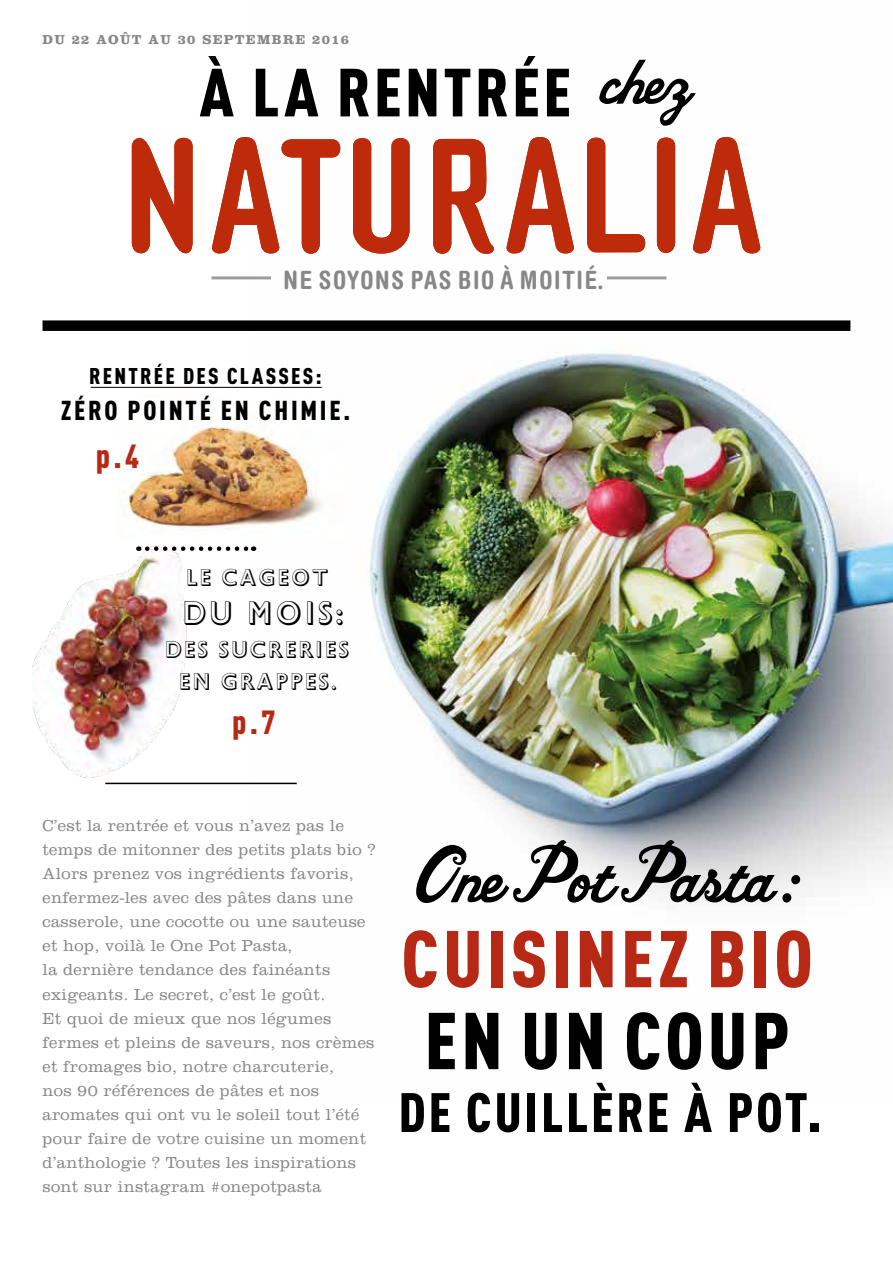
<style>
.page{position:relative;width:893px;height:1263px;background:#fff}
.page>*{position:absolute;margin:0;border:0;box-sizing:border-box;transform-origin:0 0}
.t1{font:900 79.05px "DIN Cond";letter-spacing:.05em;color:#b72815}
.t2{font:900 79.05px "DIN Cond";letter-spacing:.05em;color:#000}
.t3{font:72px "Vitrina";color:#000}
.t4{font:900 66.9px "DIN Cond";letter-spacing:.05em;color:#000}
.t5{font:900 54.6px "DIN Cond";letter-spacing:.05em;color:#000}
.t6{font:900 33px "DIN Cond";color:#b72815}
.t7{font:31.5px "Gill Sans Shadowed";letter-spacing:.1em;color:#000}
.t8{font:900 27px "DIN Cond";letter-spacing:.1em;color:#000}
.t9{font:700 condensed 25.2px "Helvetica Rounded";letter-spacing:.07em;color:#878787}
.t10{font:22.5px/31.5px "Gill Sans Shadowed";letter-spacing:.1em;color:#000;text-align:center}
.t11{font:900 22.5px "DIN Cond";letter-spacing:.1em;color:#000}
.t12{font:300 16.5px/24px "Clarendon";letter-spacing:.02em;color:#878787}
.t13{font:700 13.5px "Clarendon";letter-spacing:.1em;color:#878787}
</style>
<div class="page">
<img style="left:253px;top:137px;width:640px;height:764px">
<div style="left:43px;top:320px;width:807px;height:11px;background:#000"></div>
<svg style="left:506px;top:137px;width:68px;height:117px"></svg>
<svg style="left:692px;top:137px;width:69px;height:117px"></svg>
<svg style="left:656px;top:137px;width:20px;height:116px;background:#c34125"></svg>
<svg style="left:211px;top:137px;width:129px;height:117px"></svg>
<svg style="left:353px;top:138px;width:57px;height:116px"></svg>
<svg style="left:587px;top:138px;width:58px;height:115px"></svg>
<svg style="left:433px;top:138px;width:63px;height:116px"></svg>
<svg style="left:131px;top:138px;width:62px;height:115px"></svg>
<hr style="left:211px;top:276px;width:60px;height:3px;background:#9d9d9c">
<hr style="left:607px;top:276px;width:59px;height:3px;background:#9d9d9c">
<img style="left:121px;top:394px;width:224px;height:145px">
<img style="left:33px;top:536px;width:175px;height:249px">
<hr style="left:105px;top:783px;width:192px;height:1px;background:#000">
<hr style="left:91px;top:387px;width:231px;height:1px;background:#000">
<svg style="left:147px;top:546px;width:107px;height:5px"></svg>
<p class="t13" style="left:43px;top:32px;width:308px">DU 22 AOÛT AU 30 SEPTEMBRE 2016</p>
<h3 class="t4" style="left:199px;top:51px;width:492px">À LA RENTRÉE <sup>chez</sup></h3>
<h3 class="t9" style="left:283px;top:264px;width:322px">NE SOYONS PAS BIO À MOITIÉ.</h3>
<h3 class="t11" style="left:89px;top:361px;width:234px">RENTRÉE DES CLASSES:</h3>
<h3 class="t8" style="left:61px;top:393px;width:291px">ZÉRO POINTÉ EN CHIMIE.</h3>
<h3 class="t6" style="left:96px;top:436px;width:45px">p.4</h3>
<h3 class="t10" style="left:186px;top:560px;width:144px">LE CAGEOT</h3>
<h3 class="t7" style="left:183px;top:590px;width:162px">DU MOIS:</h3>
<h3 class="t10" style="left:165px;top:633px;width:185px">DES SUCRERIES<br>EN GRAPPES.</h3>
<h3 class="t6" style="left:232px;top:701px;width:45px">p.7</h3>
<p class="t12" style="left:43px;top:814px;width:335px">C’est la rentrée et vous n’avez pas le temps de mitonner des petits plats bio ?<br>Alors prenez vos ingrédients favoris, enfermez-les avec des pâtes dans une casserole, une cocotte ou une sauteuse et hop, voilà le One Pot Pasta,<br>la dernière tendance des fainéants exigeants. Le secret, c’est le goût.<br>Et quoi de mieux que nos légumes fermes et pleins de saveurs, nos crèmes et fromages bio, notre charcuterie,<br>nos 90 références de pâtes et nos aromates qui ont vu le soleil tout l’été pour faire de votre cuisine un moment d’anthologie ? Toutes les inspirations sont sur instagram #onepotpasta</p>
<h2 class="t3" style="left:416px;top:831px;width:388px">One Pot Pasta:</h2>
<h1 class="t1" style="left:401px;top:909px;width:413px">CUISINEZ BIO</h1>
<h1 class="t2" style="left:424px;top:991px;width:367px">EN UN COUP</h1>
<h3 class="t5" style="left:398px;top:1078px;width:425px">DE CUILLÈRE À POT.</h3>
</div>
